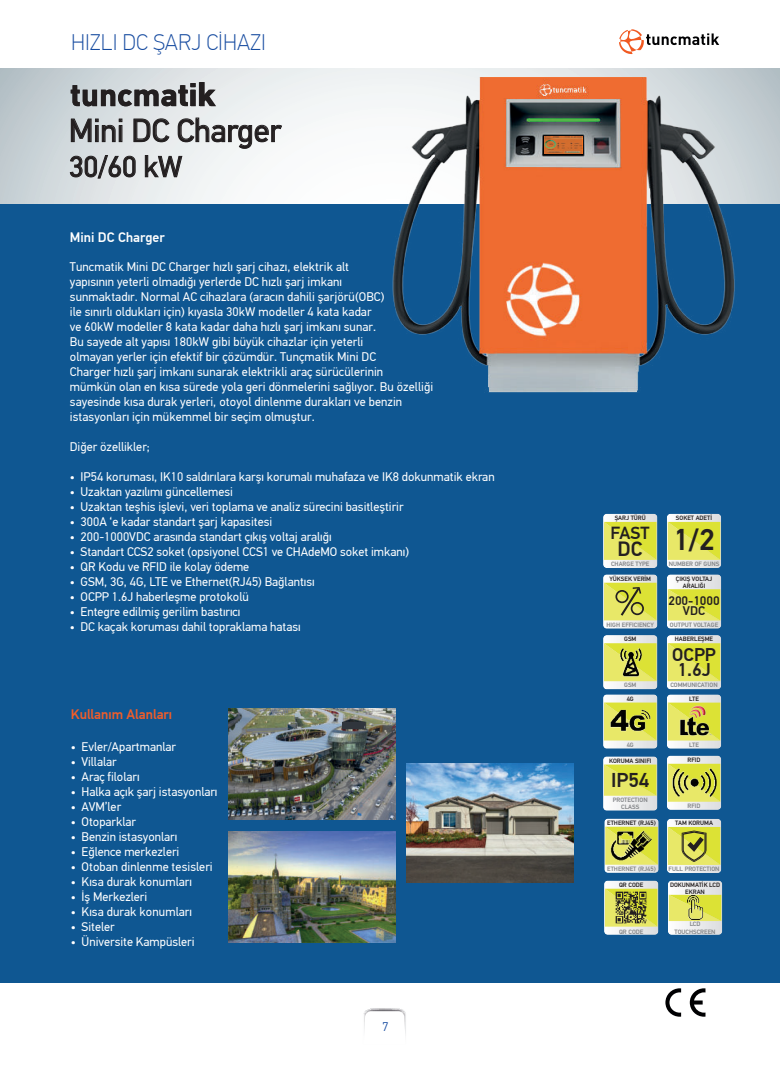
<style>
.page{position:relative;width:780px;height:1088px;background:#fff}
.page>*{position:absolute;margin:0;border:0;box-sizing:border-box;transform-origin:0 0}
.t1{font:32.5px "PF Din Text Pro";color:#231f20}
.t2{font:500 30px "PF Din Text Pro";color:#231f20}
.t3{font:29.25px "PF Din Text Pro";color:#231f20}
.t4{font:100 22.5px "PF Din Text Pro";color:#164ba0}
.t5{font:500 20.62px "PF Din Text Pro";color:#231f20}
.t6{font:500 20px "PF Din Text Pro";color:#231f20}
.t7{font:500 18.38px/14.8px "PF Din Text Pro";color:#231f20}
.t8{font:500 17.5px "PF Din Text Pro";color:#231f20}
.t9{font:500 13.75px "PF Din Text Pro";color:#f15d2a}
.t10{font:500 13.75px "PF Din Text Pro";color:#fff}
.t11{font:12.5px/15px "PF Din Text Pro";letter-spacing:.005em;color:#fff}
.t12{font:500 12.5px/10px "PF Din Text Pro";color:#231f20;text-align:center}
.t13{font:300 12.5px "PF Din Text Pro";color:#164ba0}
.t14{font:500 6.25px/7.5px "PF Din Text Pro";color:#808285;text-align:center}
.t15{font:500 6.25px/7.5px "PF Din Text Pro";color:#231f20;text-align:center}
</style>
<div class="page">
<svg style="left:0;top:68px;width:779px;height:137px"></svg>
<svg style="left:665px;top:988px;width:16px;height:29px"></svg>
<svg style="left:689px;top:988px;width:16px;height:29px"></svg>
<svg style="left:363px;top:1008px;width:43px;height:28px"></svg>
<svg style="left:619px;top:29px;width:100px;height:26px"></svg>
<svg style="left:71px;top:82px;width:145px;height:24px;background:#838486"></svg>
<svg style="left:71px;top:118px;width:51px;height:24px"></svg>
<div style="left:119px;top:125px;width:3px;height:17px;border:1px solid #231f20"></div>
<svg style="left:133px;top:118px;width:37px;height:24px"></svg>
<svg style="left:178px;top:117px;width:104px;height:32px"></svg>
<svg style="left:70px;top:155px;width:66px;height:24px;background:#adafb1"></svg>
<svg style="left:145px;top:155px;width:37px;height:23px"></svg>
<div style="left:0;top:205px;width:780px;height:778px;background:#0f5792"></div>
<svg style="left:603px;top:514px;width:54px;height:54px;background:#e4e681"></svg>
<svg style="left:667px;top:514px;width:54px;height:54px;background:#e4e781"></svg>
<svg style="left:603px;top:756px;width:54px;height:55px;background:#e1e494"></svg>
<svg style="left:603px;top:635px;width:54px;height:53px;background:#d1d37b"></svg>
<img style="left:603px;top:688px;width:55px;height:61px">
<img style="left:657px;top:703px;width:65px;height:40px">
<svg style="left:667px;top:755px;width:54px;height:7px"></svg>
<img style="left:667px;top:762px;width:55px;height:48px">
<svg style="left:667px;top:819px;width:54px;height:54px;background:#e2e491"></svg>
<img style="left:681px;top:830px;width:23px;height:32px">
<img style="left:682px;top:831px;width:22px;height:30px">
<img style="left:687px;top:837px;width:16px;height:15px">
<svg style="left:603px;top:574px;width:54px;height:55px;background:#d2d67e"></svg>
<svg style="left:667px;top:574px;width:54px;height:55px;background:#e1e594"></svg>
<svg style="left:666px;top:635px;width:55px;height:114px;background:#cbd180"></svg>
<img style="left:406px;top:764px;width:167px;height:119px">
<svg style="left:604px;top:880px;width:54px;height:55px;background:#dde198"></svg>
<img style="left:615px;top:892px;width:31px;height:31px">
<svg style="left:604px;top:818px;width:54px;height:55px;background:#dce1a4"></svg>
<img style="left:610px;top:831px;width:42px;height:30px">
<svg style="left:668px;top:880px;width:54px;height:55px;background:#e3e6b5"></svg>
<img style="left:683px;top:896px;width:23px;height:24px">
<img style="left:228px;top:831px;width:167px;height:112px">
<img style="left:228px;top:708px;width:167px;height:111px">
<div style="left:342px;top:722px;width:22px;height:7px;background:#30353c"></div>
<img style="left:386px;top:68px;width:353px;height:325px">
<svg style="left:544px;top:137px;width:38px;height:17px"></svg>
<h3 class="t4" style="left:71px;top:29px;width:196px">HIZLI DC ŞARJ CİHAZI</h3>
<h1 class="t1" style="left:69px;top:114px;width:214px">Mini DC Charger</h1>
<h3 class="t3" style="left:69px;top:149px;width:115px">30/60 kW</h3>
<p class="t10" style="left:70px;top:229px;width:96px">Mini DC Charger</p>
<p class="t11" style="left:70px;top:259px;width:365px">Tuncmatik Mini DC Charger hızlı şarj cihazı, elektrik alt<br>yapısının yeterli olmadığı yerlerde DC hızlı şarj imkanı<br>sunmaktadır. Normal AC cihazlara (aracın dahili şarjörü(OBC)<br>ile sınırlı oldukları için) kıyasla 30kW modeller 4 kata kadar<br>ve 60kW modeller 8 kata kadar daha hızlı şarj imkanı sunar.<br>Bu sayede alt yapısı 180kW gibi büyük cihazlar için yeterli<br>olmayan yerler için efektif bir çözümdür. Tunçmatik Mini DC<br>Charger hızlı şarj imkanı sunarak elektrikli araç sürücülerinin<br>mümkün olan en kısa sürede yola geri dönmelerini sağlıyor. Bu özelliği sayesinde kısa durak yerleri, otoyol dinlenme durakları ve benzin istasyonları için mükemmel bir seçim olmuştur.</p>
<p class="t11" style="left:70px;top:439px;width:81px">Diğer özellikler;</p>
<p class="t11" style="left:70px;top:469px;width:426px">• IP54 koruması, IK10 saldırılara karşı korumalı muhafaza ve IK8 dokunmatik ekran</p>
<p class="t11" style="left:70px;top:484px;width:165px">• Uzaktan yazılımı güncellemesi</p>
<p class="t11" style="left:70px;top:499px;width:335px">• Uzaktan teşhis işlevi, veri toplama ve analiz sürecini basitleştirir</p>
<p class="t11" style="left:70px;top:514px;width:204px">• 300A ‘e kadar standart şarj kapasitesi</p>
<p class="t11" style="left:70px;top:529px;width:263px">• 200-1000VDC arasında standart çıkış voltaj aralığı</p>
<p class="t11" style="left:70px;top:544px;width:340px">• Standart CCS2 soket (opsiyonel CCS1 ve CHAdeMO soket imkanı)</p>
<p class="t11" style="left:70px;top:559px;width:181px">• QR Kodu ve RFID ile kolay ödeme</p>
<p class="t11" style="left:70px;top:574px;width:246px">• GSM, 3G, 4G, LTE ve Ethernet(RJ45) Bağlantısı</p>
<p class="t11" style="left:70px;top:589px;width:180px">• OCPP 1.6J haberleşme protokolü</p>
<p class="t11" style="left:70px;top:604px;width:172px">• Entegre edilmiş gerilim bastırıcı</p>
<p class="t11" style="left:70px;top:619px;width:232px">• DC kaçak koruması dahil topraklama hatası</p>
<p class="t9" style="left:71px;top:706px;width:103px">Kullanım Alanları</p>
<p class="t11" style="left:71px;top:739px;width:148px">• Evler/Apartmanlar<br>ï Villalar<br>ï Araç filoları<br>ï Halka açık şarj istasyonları ï AVM’ler<br>ï Otoparklar</p>
<p class="t11" style="left:71px;top:829px;width:108px">• Benzin istasyonları</p>
<p class="t11" style="left:71px;top:844px;width:143px">• Eğlence merkezleri<br>ï Otoban dinlenme tesisleri ï Kısa durak konumları<br>ï İş Merkezleri<br>ï Kısa durak konumları<br>ï Siteler</p>
<p class="t11" style="left:71px;top:934px;width:125px">• Üniversite Kampüsleri</p>
<p class="t13" style="left:382px;top:1020px;width:8px">7</p>
<p class="t15" style="left:614px;top:514px;width:33px">ŞARJ TÜRÜ</p>
<p class="t15" style="left:676px;top:514px;width:38px">SOKET ADETİ</p>
<h3 class="t8" style="left:610px;top:522px;width:40px">FAST</h3>
<h3 class="t5" style="left:617px;top:537px;width:26px">DC</h3>
<h2 class="t2" style="left:673px;top:522px;width:43px">1/2</h2>
<p class="t14" style="left:611px;top:560px;width:40px">CHARGE TYPE</p>
<p class="t14" style="left:668px;top:560px;width:52px">NUMBER OF GUNS</p>
<p class="t15" style="left:609px;top:575px;width:43px">YÜKSEK VERİM</p>
<p class="t14" style="left:606px;top:621px;width:49px">HIGH EFFICIENCY</p>
<p class="t15" style="left:624px;top:635px;width:14px">GSM</p>
<p class="t15" style="left:676px;top:575px;width:38px">ÇIKIŞ VOLTAJ<br>ARALIĞI</p>
<p class="t14" style="left:670px;top:621px;width:50px">OUTPUT VOLTAGE</p>
<p class="t12" style="left:668px;top:595px;width:53px">200-1000<br>VDC</p>
<p class="t15" style="left:674px;top:635px;width:40px">HABERLEŞME</p>
<h3 class="t7" style="left:672px;top:647px;width:45px">OCPP<br>1.6J</h3>
<p class="t14" style="left:624px;top:682px;width:14px">GSM</p>
<p class="t15" style="left:626px;top:695px;width:9px">4G</p>
<p class="t14" style="left:670px;top:682px;width:49px">COMMUNICATION</p>
<p class="t15" style="left:689px;top:695px;width:11px">LTE</p>
<p class="t14" style="left:626px;top:741px;width:9px">4G</p>
<p class="t15" style="left:609px;top:757px;width:44px">KORUMA SINIFI</p>
<p class="t14" style="left:612px;top:796px;width:36px">PROTECTION<br>CLASS</p>
<h3 class="t6" style="left:611px;top:768px;width:40px">IP54</h3>
<p class="t15" style="left:607px;top:819px;width:50px">ETHERNET (RJ45)</p>
<p class="t14" style="left:689px;top:741px;width:11px">LTE</p>
<p class="t15" style="left:687px;top:756px;width:14px">RFID</p>
<p class="t14" style="left:687px;top:802px;width:14px">RFID</p>
<p class="t15" style="left:675px;top:819px;width:39px">TAM KORUMA</p>
<p class="t14" style="left:607px;top:865px;width:50px">ETHERNET (RJ45)</p>
<p class="t15" style="left:619px;top:881px;width:26px">QR CODE</p>
<p class="t14" style="left:619px;top:928px;width:26px">QR CODE</p>
<p class="t14" style="left:668px;top:865px;width:52px">FULL PROTECTION</p>
<p class="t15" style="left:670px;top:881px;width:51px">DOKUNMATİK LCD<br>EKRAN</p>
<p class="t14" style="left:674px;top:920px;width:43px">LCD<br>TOUCHSCREEN</p>
</div>
